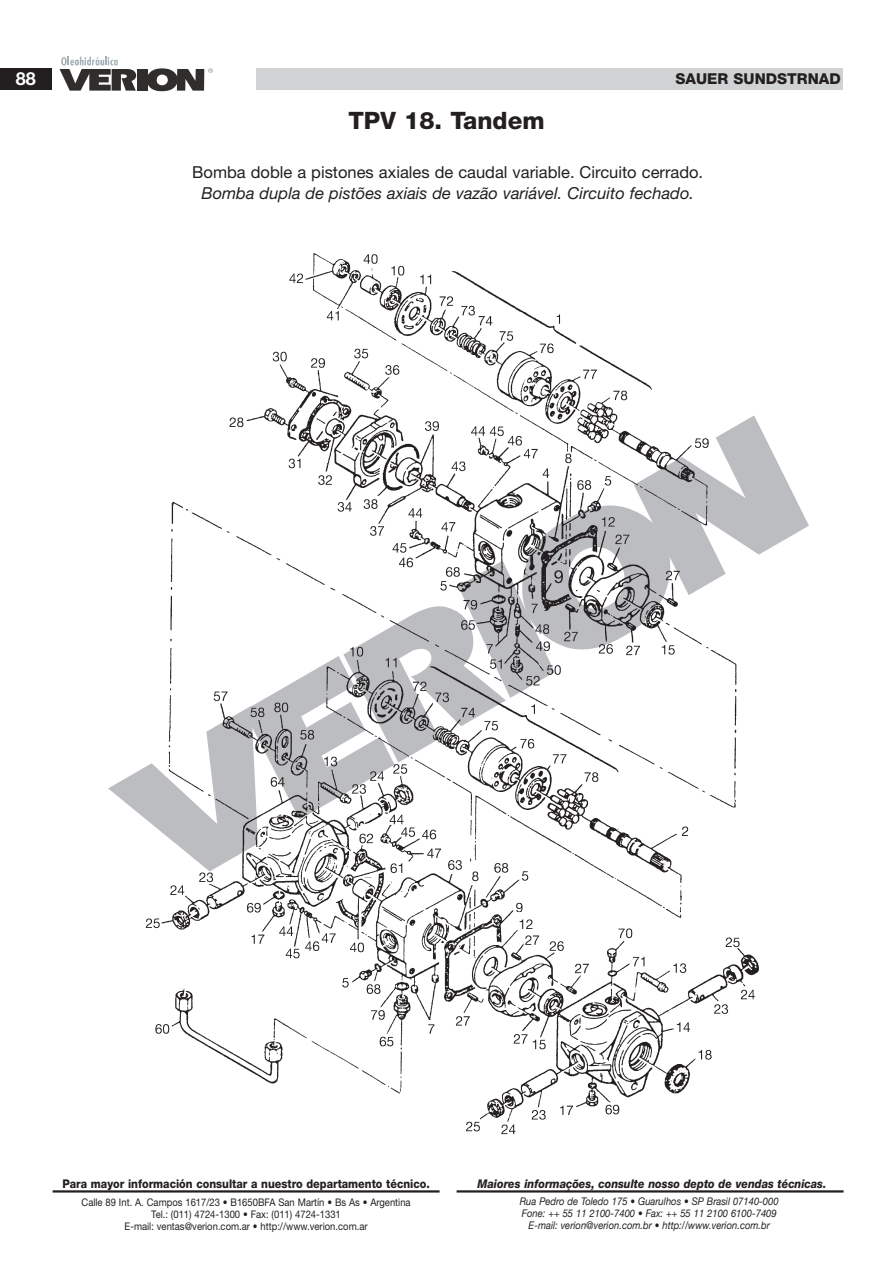
<style>
.page{position:relative;width:893px;height:1263px;background:#fff}
.page>*{position:absolute;margin:0;border:0;box-sizing:border-box;transform-origin:0 0}
.t1{font:800 24px "Helvetica Neue";color:#231f20}
.t2{font:700 18px "Helvetica Neue";color:#fff}
.t3{font:16.5px "Helvetica Neue";color:#231f20}
.t4{font:italic 16.5px "Helvetica Neue";color:#231f20}
.t5{font:800 15px "Helvetica Neue";color:#231f20}
.t6{font:800 12px "Helvetica Neue";color:#231f20;scale:.9 1}
.t7{font:italic 800 12px "Helvetica Neue";color:#231f20;scale:.9 1}
.t8{font:10.5px/12px "Helvetica Neue";color:#231f20;text-align:center;scale:.9 1}
.t9{font:italic 10.5px/12px "Helvetica Neue";color:#231f20;text-align:center;scale:.9 1}
</style>
<div class="page">
<svg style="left:765px;top:438px;width:44px;height:113px"></svg>
<svg style="left:108px;top:768px;width:35px;height:49px"></svg>
<hr style="left:53px;top:1190px;width:387px;height:2px;background:#231f20">
<hr style="left:457px;top:1190px;width:386px;height:2px;background:#231f20">
<svg style="left:147px;top:68px;width:66px;height:23px"></svg>
<div style="left:137px;top:69px;width:10px;height:22px;background:#322d2d"></div>
<svg style="left:60px;top:57px;width:76px;height:34px"></svg>
<div style="left:256px;top:68px;width:586px;height:21px;background:#d1d2d4"></div>
<div style="left:0;top:68px;width:51px;height:21px;background:#231f20"></div>
<img style="left:143px;top:253px;width:622px;height:882px">
<h2 class="t2" style="left:16px;top:72px;width:22px">88</h2>
<h3 class="t5" style="left:676px;top:73px;width:167px">SAUER SUNDSTRNAD</h3>
<h1 class="t1" style="left:348px;top:112px;width:198px">TPV 18. Tandem</h1>
<h3 class="t3" style="left:192px;top:166px;width:512px">Bomba doble a pistones axiales de caudal variable. Circuito cerrado.</h3>
<h3 class="t4" style="left:201px;top:187px;width:494px">Bomba dupla de pistões axiais de vazão variável. Circuito fechado.</h3>
<p class="t6" style="left:62px;top:1179px;width:410px">Para mayor información consultar a nuestro departamento técnico.</p>
<p class="t7" style="left:477px;top:1179px;width:389px">Maiores informações, consulte nosso depto de vendas técnicas.</p>
<p class="t8" style="left:82px;top:1197px;width:367px">Calle 89 Int. A. Campos 1617/23 • B1650BFA San Martín • Bs As • Argentina<br>Tel.: (011) 4724-1300 • Fax: (011) 4724-1331<br>E-mail: ventas@verion.com.ar • http://www.verion.com.ar</p>
<p class="t9" style="left:520px;top:1195px;width:289px">Rua Pedro de Toledo 175 • Guarulhos • SP Brasil 07140-000<br>Fone: ++ 55 11 2100-7400 • Fax: ++ 55 11 2100 6100-7409<br>E-mail: verion@verion.com.br • http://www.verion.com.br</p>
</div>
